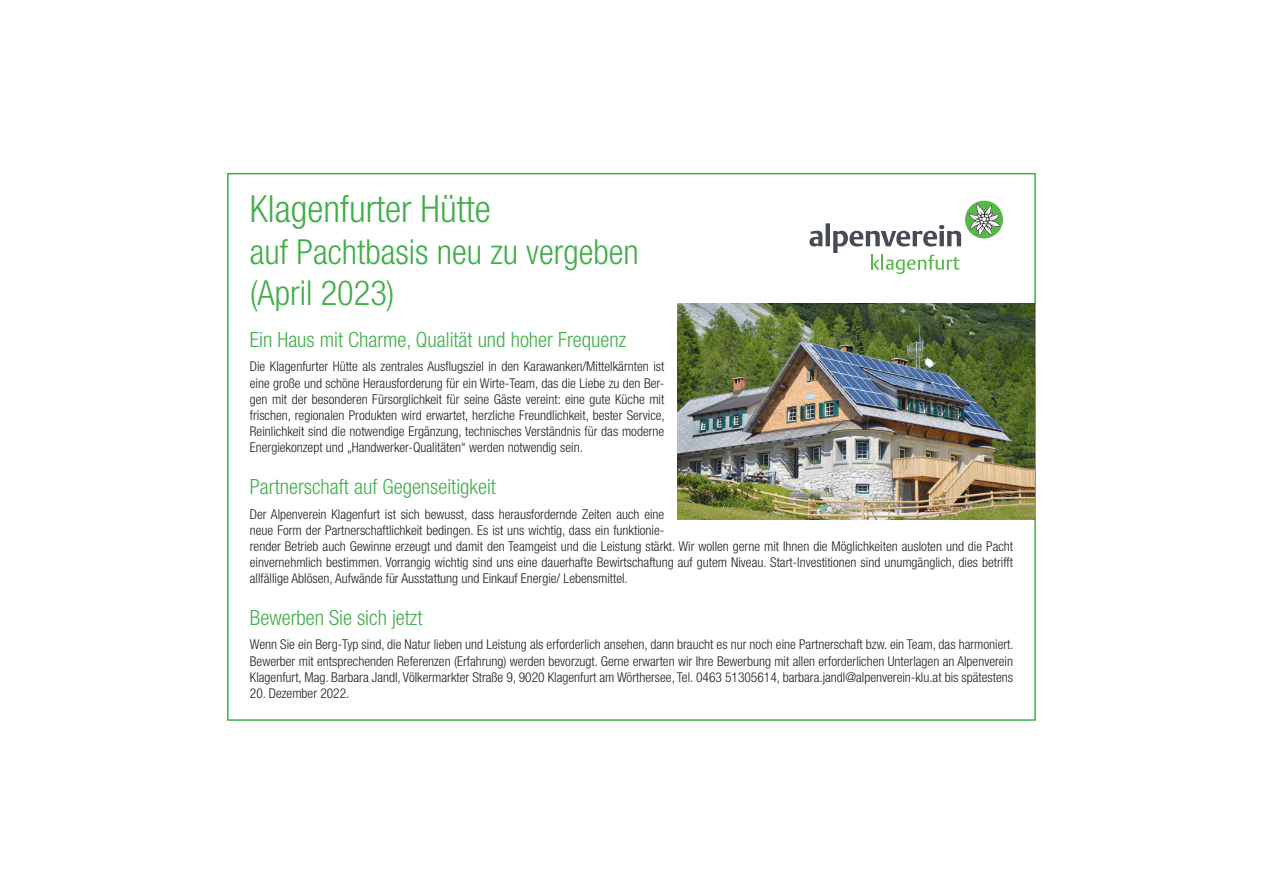
<style>
.page{position:relative;width:1263px;height:893px;background:#fff}
.page>*{position:absolute;margin:0;border:0;box-sizing:border-box;transform-origin:0 0}
.T-TEXT-FELD{font:300 condensed 37.5px "Helvetica Neue LT Std";color:#40ae49}
.T-TEXT-FELD-2{font:300 condensed 34.5px/41.4px "Helvetica Neue LT Std";color:#40ae49}
.ZW_-_ZWISCHENTITEL{font:300 condensed 21px "Helvetica Neue LT Std";color:#40ae49}
.T-TEXT-FELD-3{font:300 condensed 13.5px/16.2px "Helvetica Neue LT Std";color:#231f20}
</style>
<div class="page">
<img style="left:677px;top:303px;width:357px;height:216px">
<svg style="left:964px;top:200px;width:39px;height:39px"></svg>
<div style="left:964px;top:200px;width:40px;height:39px;border:1px solid #fff;border-radius:50%"></div>
<svg style="left:969px;top:204px;width:31px;height:32px"></svg>
<svg style="left:809px;top:223px;width:152px;height:51px"></svg>
<p class="T-TEXT-FELD" style="left:250px;top:188px;width:242px">Klagenfurter Hütte</p>
<p class="T-TEXT-FELD-2" style="left:250px;top:231px;width:390px">auf Pachtbasis neu zu vergeben (April 2023)</p>
<p class="ZW_-_ZWISCHENTITEL" style="left:250px;top:327px;width:378px">Ein Haus mit Charme, Qualität und hoher Frequenz</p>
<p class="T-TEXT-FELD-3" style="left:250px;top:358px;width:416px;text-align:justify">Die Klagenfurter Hütte als zentrales Ausflugsziel in den Karawanken/Mittelkärnten ist eine große und schöne Herausforderung für ein Wirte-Team, das die Liebe zu den Ber&shy;gen mit der besonderen Fürsorglichkeit für seine Gäste vereint: eine gute Küche mit frischen, regionalen Produkten wird erwartet, herzliche Freundlichkeit, bester Service, Reinlichkeit sind die notwendige Ergänzung, technisches Verständnis für das moderne Energiekonzept und „Handwerker-Qualitäten“ werden notwendig sein.</p>
<p class="ZW_-_ZWISCHENTITEL" style="left:250px;top:474px;width:248px">Partnerschaft auf Gegenseitigkeit</p>
<p class="T-TEXT-FELD-3" style="left:250px;top:505px;width:765px">Der Alpenverein Klagenfurt ist sich bewusst, dass herausfordernde Zeiten auch eine<br>neue Form der Partnerschaftlichkeit bedingen. Es ist uns wichtig, dass ein funktionie-<br>render Betrieb auch Gewinne erzeugt und damit den Teamgeist und die Leistung stärkt. Wir wollen gerne mit Ihnen die Möglichkeiten ausloten und die Pacht einvernehmlich bestimmen. Vorrangig wichtig sind uns eine dauerhafte Bewirtschaftung auf gutem Niveau. Start-Investitionen sind unumgänglich, dies betrifft allfällige Ablösen, Aufwände für Ausstattung und Einkauf Energie/ Lebensmittel.</p>
<p class="ZW_-_ZWISCHENTITEL" style="left:250px;top:605px;width:174px">Bewerben Sie sich jetzt</p>
<p class="T-TEXT-FELD-3" style="left:250px;top:636px;width:765px">Wenn Sie ein Berg-Typ sind, die Natur lieben und Leistung als erforderlich ansehen, dann braucht es nur noch eine Partnerschaft bzw. ein Team, das harmoniert.</p>
<p class="T-TEXT-FELD-3" style="left:250px;top:653px;width:765px">Bewerber mit entsprechenden Referenzen (Erfahrung) werden bevorzugt. Gerne erwarten wir Ihre Bewerbung mit allen erforderlichen Unterlagen an Alpenverein<br>Klagenfurt, Mag. Barbara Jandl, Völkermarkter Straße 9, 9020 Klagenfurt am Wörthersee, Tel. 0463 51305614, barbara.jandl@alpenverein-klu.at bis spätestens</p>
<p class="T-TEXT-FELD-3" style="left:250px;top:685px;width:101px">20. Dezember 2022.</p>
</div>
